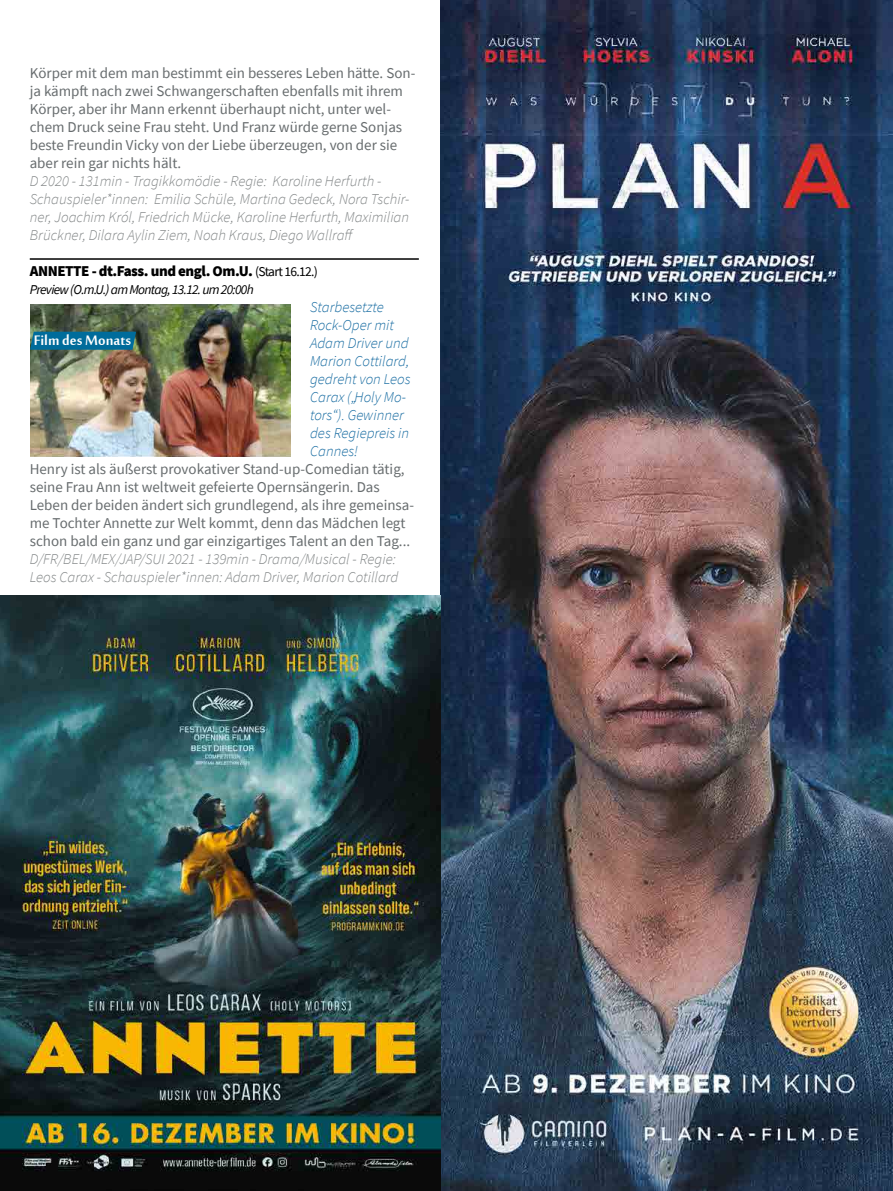
<style>
.page{position:relative;width:893px;height:1191px;background:#fff}
.page>*{position:absolute;margin:0;border:0;box-sizing:border-box;transform-origin:0 0}
.t1{font:21px "Mool Boran";color:#fff}
.t2{font:15px/18px "Source Sans Pro";color:#676c6e}
.t3{font:italic 300 15px/18px "Source Sans Pro";color:#818586}
.t4{font:italic 300 15px/18px "Source Sans Pro";color:#166ba1}
.t5{font:900 15px "Source Sans Pro";letter-spacing:-.03em;color:#000}
.t6{font:italic 13.5px "Source Sans Pro";letter-spacing:-.05em;color:#000}
.s1{font-weight:400;font-size:13.5px}
</style>
<div class="page">
<img style="left:440px;top:0;width:453px;height:1191px">
<img style="left:0;top:595px;width:440px;height:596px">
<img style="left:30px;top:305px;width:260px;height:152px">
<hr style="left:30px;top:258px;width:389px;height:2px;background:#000">
<svg style="left:30px;top:332px;width:106px;height:18px;background:#056d97"></svg>
<p class="t2" style="left:30px;top:64px;width:387px">Körper mit dem man bestimmt ein besseres Leben hätte. Son&shy;ja kämpft nach zwei Schwangerschaften ebenfalls mit ihrem Körper, aber ihr Mann erkennt überhaupt nicht, unter wel&shy;chem Druck seine Frau steht. Und Franz würde gerne Sonjas beste Freundin Vicky von der Liebe überzeugen, von der sie aber rein gar nichts hält.</p>
<p class="t3" style="left:30px;top:172px;width:381px">D 2020 - 131min - Tragikkomödie - Regie: Karoline Herfurth - Schauspieler*innen: Emilia Schüle, Martina Gedeck, Nora Tschir&shy;ner, Joachim Król, Friedrich Mücke, Karoline Herfurth, Maximilian Brückner, Dilara Aylin Ziem, Noah Kraus, Diego Wallraff</p>
<p class="t5" style="left:30px;top:261px;width:290px">ANNETTE - dt.Fass. und engl. Om.U. <span class="s1">(Start 16.12.)</span></p>
<p class="t6" style="left:30px;top:281px;width:225px">Preview (O.m.U.) am Montag, 13.12. um 20:00h</p>
<h1 class="t1" style="left:34px;top:325px;width:99px">Film des Monats</h1>
<p class="t4" style="left:310px;top:298px;width:102px">Starbesetzte<br>Rock-Oper mit<br>Adam Driver und<br>Marion Cottilard, gedreht von Leos<br>Carax („Holy Mo&shy;tors“). Gewinner des Regiepreis in<br>Cannes!</p>
<p class="t2" style="left:30px;top:460px;width:386px">Henry ist als äußerst provokativer Stand-up-Comedian tätig, seine Frau Ann ist weltweit gefeierte Opernsängerin. Das Leben der beiden ändert sich grundlegend, als ihre gemeinsa&shy;me Tochter Annette zur Welt kommt, denn das Mädchen legt schon bald ein ganz und gar einzigartiges Talent an den Tag...</p>
<p class="t3" style="left:30px;top:550px;width:370px">D/FR/BEL/MEX/JAP/SUI 2021 - 139min - Drama/Musical - Regie:<br>Leos Carax - Schauspieler*innen: Adam Driver, Marion Cotillard</p>
</div>
